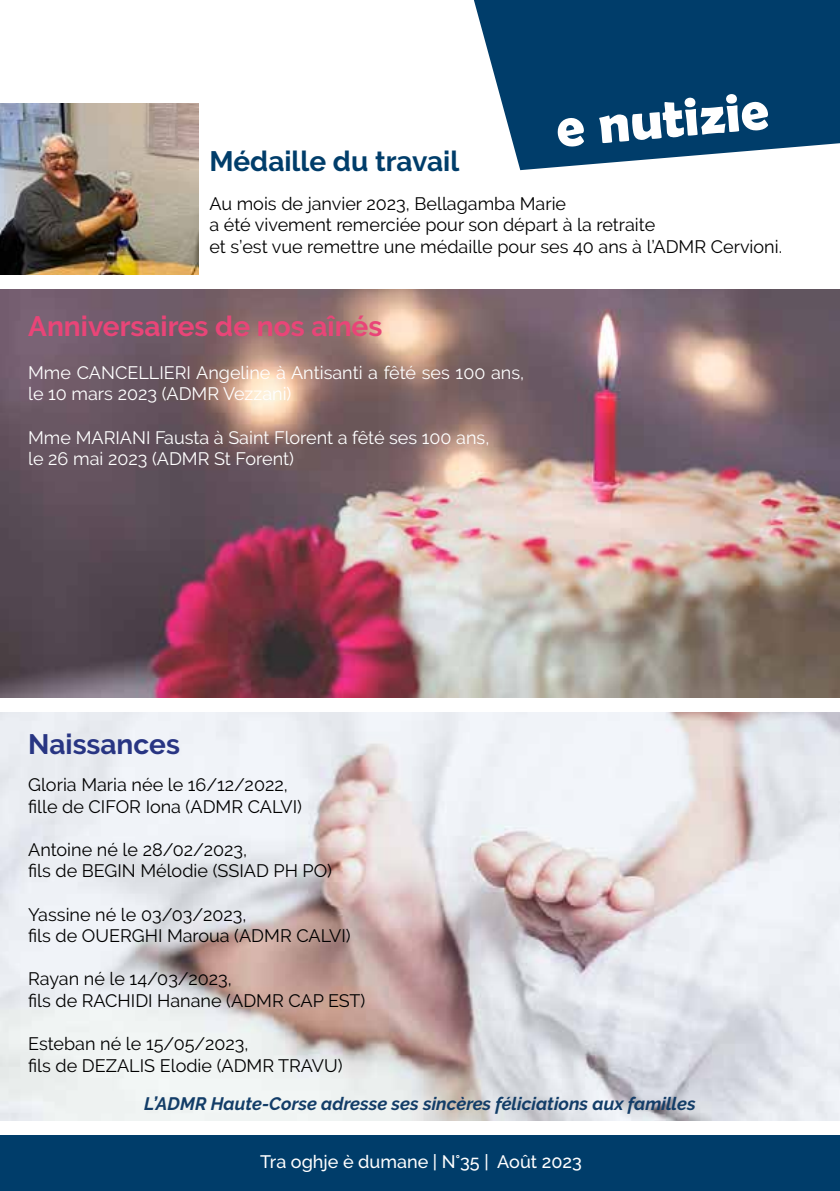
<style>
.page{position:relative;width:840px;height:1191px;background:#fff}
.page>*{position:absolute;margin:0;border:0;box-sizing:border-box;transform-origin:0 0}
.t1{font:700 56px "Berlin Sans FB Demi";color:#fff}
.t2{font:700 28px "Raleway";color:#e94578}
.t3{font:700 28px "Raleway";color:#003d6a}
.t4{font:700 28px "Raleway";color:#283583}
.t5{font:18px/21.6px "Raleway";color:#000}
.t6{font:18px/21.6px "Raleway";color:#fff}
.t7{font:italic 700 18px "Raleway";color:#133d68}
.t8{font:500 18px "Raleway";color:#fff}
</style>
<div class="page">
<img style="left:0;top:712px;width:839px;height:408px">
<img style="left:0;top:289px;width:839px;height:408px">
<img style="left:0;top:103px;width:199px;height:172px">
<svg style="left:474px;top:0;width:365px;height:170px;background:#22577e"></svg>
<div style="left:0;top:1135px;width:839px;height:56px;background:#003d6a"></div>
<h1 class="t1" style="left:553px;top:95px;width:214px;rotate:-5deg">e nutizie</h1>
<h2 class="t3" style="left:209px;top:145px;width:251px">Médaille du travail</h2>
<p class="t5" style="left:209px;top:192px;width:574px">Au mois de janvier 2023, Bellagamba Marie<br>a été vivement remerciée pour son départ à la retraite<br>et s’est vue remettre une médaille pour ses 40 ans à l’ADMR Cervioni.</p>
<h2 class="t2" style="left:28px;top:310px;width:355px">Anniversaires de nos aînés</h2>
<p class="t6" style="left:28px;top:362px;width:497px">Mme CANCELLIERI Angeline à Antisanti a fêté ses 100 ans, le 10 mars 2023 (ADMR Vezzani)</p>
<p class="t6" style="left:28px;top:426px;width:462px">Mme MARIANI Fausta à Saint Florent a fêté ses 100 ans, le 26 mai 2023 (ADMR St Forent)</p>
<h2 class="t4" style="left:28px;top:728px;width:153px">Naissances</h2>
<p class="t5" style="left:28px;top:773px;width:275px">Gloria Maria née le 16/12/2022, fille de CIFOR Iona (ADMR CALVI)</p>
<p class="t5" style="left:28px;top:838px;width:305px">Antoine né le 28/02/2023,<br>fils de BEGIN Mélodie (SSIAD PH PO)</p>
<p class="t5" style="left:28px;top:903px;width:324px">Yassine né le 03/03/2023,<br>fils de OUERGHI Maroua (ADMR CALVI)</p>
<p class="t5" style="left:28px;top:968px;width:338px">Rayan né le 14/03/2023,<br>fils de RACHIDI Hanane (ADMR CAP EST)</p>
<p class="t5" style="left:28px;top:1033px;width:316px">Esteban né le 15/05/2023,<br>fils de DEZALIS Elodie (ADMR TRAVU)</p>
<p class="t7" style="left:144px;top:1093px;width:552px">L’ADMR Haute-Corse adresse ses sincères féliciations aux familles</p>
<p class="t8" style="left:260px;top:1151px;width:323px">Tra oghje è dumane | N°35 | Août 2023</p>
</div>
